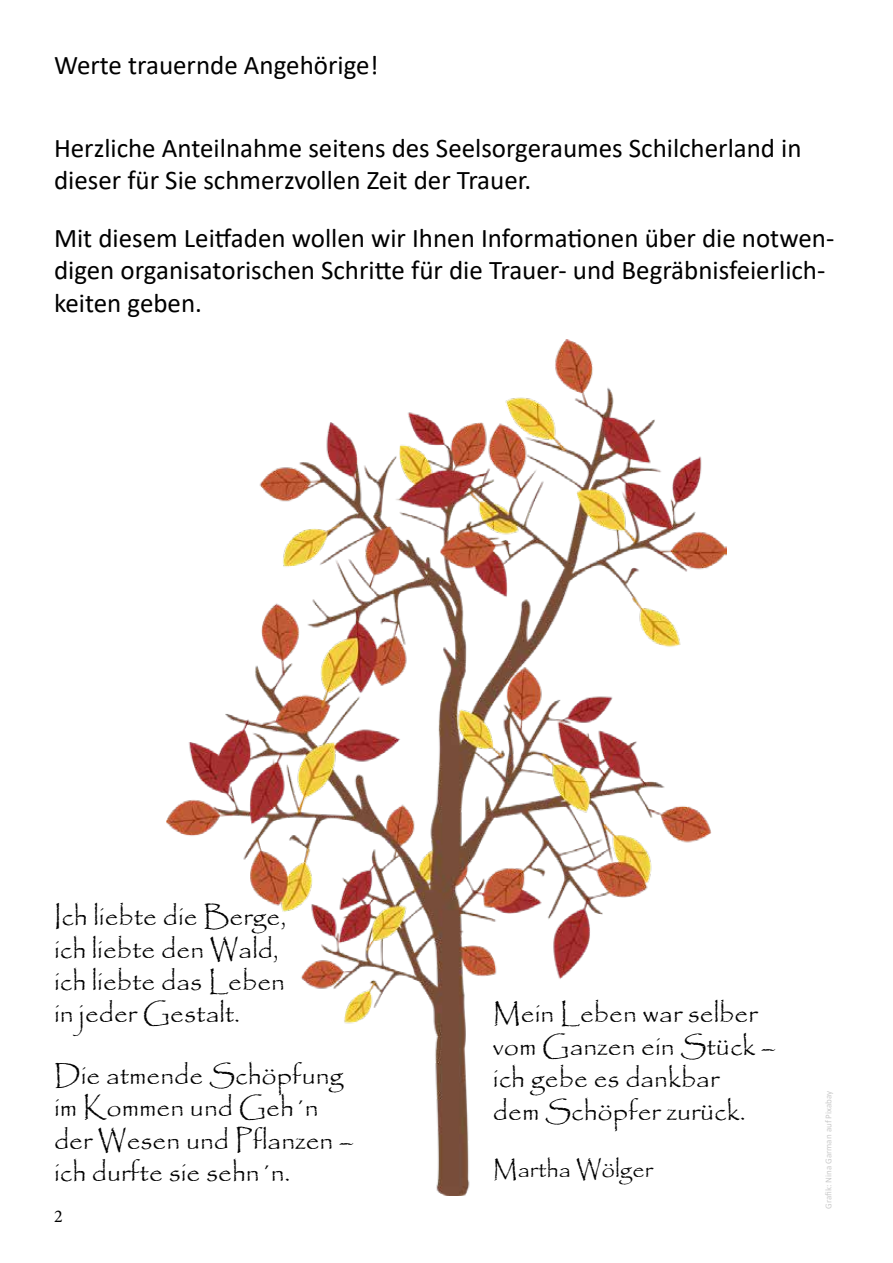
<style>
.page{position:relative;width:893px;height:1263px;background:#fff}
.page>*{position:absolute;margin:0;border:0;box-sizing:border-box;transform-origin:0 0}
.t1{font:27px/32.4px "Calibri";color:#000}
.t2{font:27px/32.4px "Papyrus";color:#000}
.t3{font:24px "Papyrus";color:#000}
.t4{font:18px "Minion Pro";color:#000}
.t5{font:9px "Calibri";color:#cacaca}
</style>
<div class="page">
<img style="left:166px;top:340px;width:561px;height:855px">
<p class="t1" style="left:54px;top:48px;width:326px">Werte trauernde Angehörige!</p>
<p class="t1" style="left:54px;top:131px;width:749px">Herzliche Anteilnahme seitens des Seelsorgeraumes Schilcherland in dieser für Sie schmerzvollen Zeit der Trauer.</p>
<p class="t1" style="left:54px;top:221px;width:782px">Mit diesem Leitfaden wollen wir Ihnen Informationen über die notwen&shy;digen organisatorischen Schritte für die Trauer- und Begräbnisfeierlich&shy;keiten geben.</p>
<p class="t2" style="left:54px;top:900px;width:234px">Ich liebte die Berge, ich liebte den Wald, ich liebte das Leben in jeder Gestalt.</p>
<p class="t2" style="left:54px;top:1058px;width:301px">Die atmende Schöpfung im Kommen und Geh´n der Wesen und Pflanzen – ich durfte sie sehn´n.</p>
<p class="t4" style="left:54px;top:1204px;width:10px">2</p>
<p class="t2" style="left:493px;top:997px;width:284px">Mein Leben war selber vom Ganzen ein Stück – ich gebe es dankbar<br>dem Schöpfer zurück.</p>
<p class="t3" style="left:493px;top:1155px;width:161px">Martha Wölger</p>
<p class="t5" style="left:822px;top:1209px;width:120px;rotate:-90deg">Grafik: Nina Garman auf Pixabay</p>
</div>
